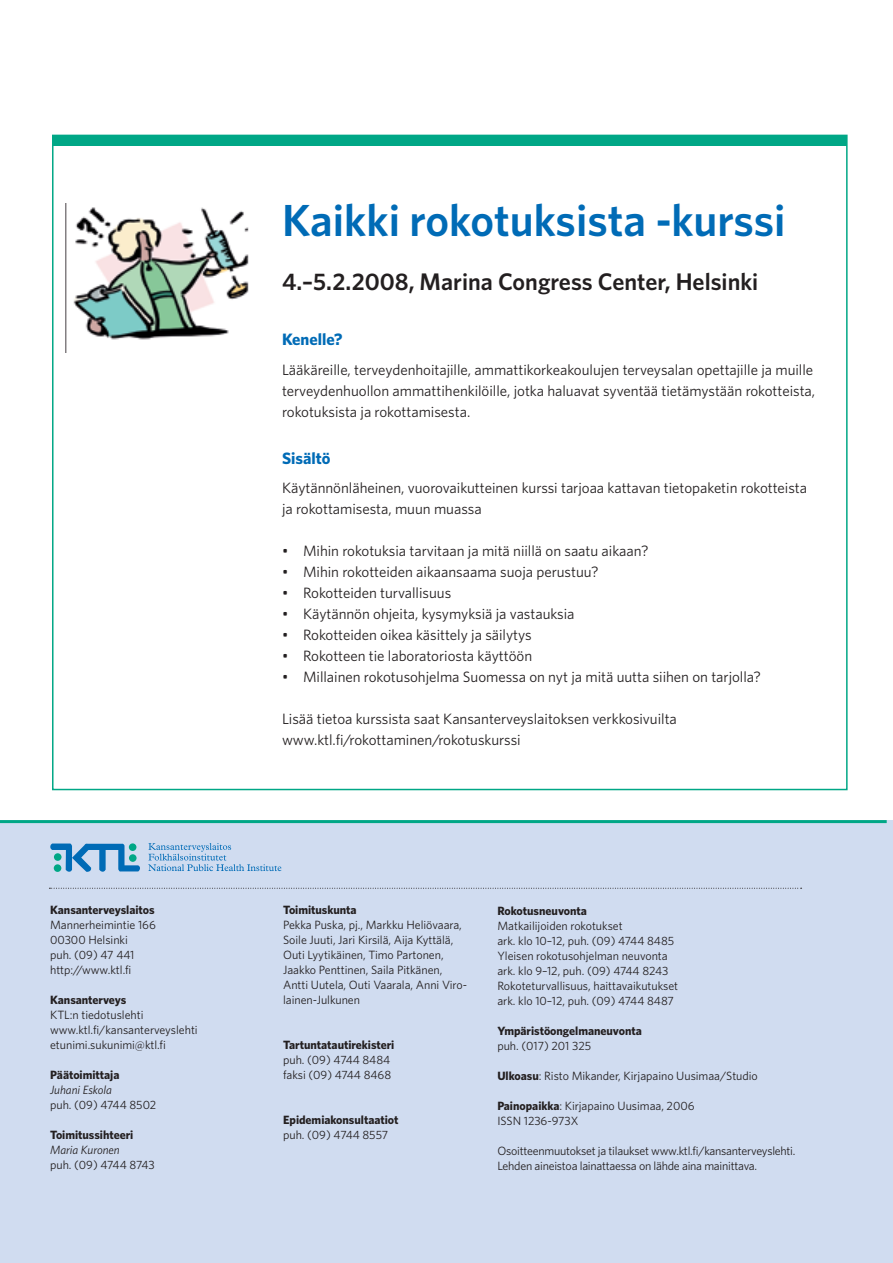
<style>
.page{position:relative;width:893px;height:1263px;background:#fff}
.page>*{position:absolute;margin:0;border:0;box-sizing:border-box;transform-origin:0 0}
.t1{font:600 45px "Whitney";color:#006bb6}
.t2{font:600 24px "Whitney";color:#231f20}
.t3{font:700 16.5px "Whitney";color:#006bb6}
.t4{font:15px/21px "Whitney";letter-spacing:-.005em;color:#231f20}
.t5{font:12px/15px "Whitney";letter-spacing:-.005em;color:#231f20}
.t6{font:700 12px "Whitney";letter-spacing:-.005em;color:#231f20}
.t7{font:italic 12px "Whitney";letter-spacing:-.005em;color:#231f20}
.s1{font-weight:700}
</style>
<div class="page">
<div style="left:0;top:820px;width:893px;height:443px;background:#d0dcf0"></div>
<svg style="left:148px;top:843px;width:133px;height:28px"></svg>
<svg style="left:50px;top:843px;width:90px;height:29px"></svg>
<div style="left:54px;top:853px;width:8px;height:8px;background:#00a786;border-radius:50%"></div>
<div style="left:54px;top:864px;width:7px;height:8px;background:#00a786;border-radius:50%"></div>
<div style="left:129px;top:843px;width:7px;height:8px;background:#00a786;border-radius:50%"></div>
<div style="left:129px;top:854px;width:8px;height:8px;background:#00a786;border-radius:50%"></div>
<hr style="left:0;top:820px;width:887px;height:3px;background:#00a786">
<svg style="left:49px;top:888px;width:753px;height:1px"></svg>
<div style="left:53px;top:135px;width:794px;height:11px;background:#00a786"></div>
<img style="left:65px;top:204px;width:184px;height:148px">
<p class="t6" style="left:50px;top:902px;width:106px">Kansanterveyslaitos</p>
<p class="t5" style="left:50px;top:917px;width:107px">Mannerheimintie 166<br>00300 Helsinki<br>puh. (09) 47 441 http://www.ktl.fi</p>
<p class="t6" style="left:50px;top:992px;width:78px">Kansanterveys</p>
<p class="t5" style="left:50px;top:1007px;width:149px">KTL:n tiedotuslehti www.ktl.fi/kansanterveyslehti etunimi.sukunimi@ktl.fi</p>
<p class="t6" style="left:50px;top:1067px;width:71px">Päätoimittaja</p>
<p class="t7" style="left:50px;top:1082px;width:63px">Juhani Eskola</p>
<p class="t5" style="left:50px;top:1097px;width:108px">puh. (09) 4744 8502</p>
<p class="t6" style="left:50px;top:1127px;width:85px">Toimitussihteeri</p>
<p class="t7" style="left:50px;top:1142px;width:71px">Maria Kuronen</p>
<p class="t5" style="left:50px;top:1157px;width:106px">puh. (09) 4744 8743</p>
<h1 class="t1" style="left:282px;top:193px;width:505px">Kaikki rokotuksista -kurssi</h1>
<h2 class="t2" style="left:282px;top:267px;width:478px">4.–5.2.2008, Marina Congress Center, Helsinki</h2>
<h3 class="t3" style="left:282px;top:329px;width:62px">Kenelle?</h3>
<p class="t4" style="left:282px;top:359px;width:535px">Lääkäreille, terveydenhoitajille, ammattikorkeakoulujen terveysalan opettajille ja muille terveydenhuollon ammattihenkilöille, jotka haluavat syventää tietämystään rokotteista, rokotuksista ja rokottamisesta.</p>
<h3 class="t3" style="left:282px;top:448px;width:50px">Sisältö</h3>
<p class="t4" style="left:282px;top:477px;width:527px">Käytännönläheinen, vuorovaikutteinen kurssi tarjoaa kattavan tietopaketin rokotteista ja rokottamisesta, muun muassa</p>
<p class="t4" style="left:282px;top:540px;width:368px">• Mihin rokotuksia tarvitaan ja mitä niillä on saatu aikaan?</p>
<p class="t4" style="left:282px;top:561px;width:318px">• Mihin rokotteiden aikaansaama suoja perustuu?</p>
<p class="t4" style="left:282px;top:582px;width:171px">• Rokotteiden turvallisuus</p>
<p class="t4" style="left:282px;top:603px;width:294px">• Käytännön ohjeita, kysymyksiä ja vastauksia</p>
<p class="t4" style="left:282px;top:624px;width:251px">• Rokotteiden oikea käsittely ja säilytys</p>
<p class="t4" style="left:282px;top:645px;width:252px">• Rokotteen tie laboratoriosta käyttöön</p>
<p class="t4" style="left:282px;top:666px;width:481px">• Millainen rokotusohjelma Suomessa on nyt ja mitä uutta siihen on tarjolla?</p>
<p class="t4" style="left:282px;top:708px;width:396px">Lisää tietoa kurssista saat Kansanterveyslaitoksen verkkosivuilta www.ktl.fi/rokottaminen/rokotuskurssi</p>
<p class="t6" style="left:283px;top:903px;width:75px">Toimituskunta</p>
<p class="t5" style="left:283px;top:917px;width:185px">Pekka Puska, pj., Markku Heliövaara, Soile Juuti, Jari Kirsilä, Aija Kyttälä, Outi Lyytikäinen, Timo Partonen, Jaakko Penttinen, Saila Pitkänen, Antti Uutela, Outi Vaarala, Anni Viro&shy;lainen-Julkunen</p>
<p class="t6" style="left:283px;top:1038px;width:113px">Tartuntatautirekisteri</p>
<p class="t5" style="left:283px;top:1052px;width:110px">puh. (09) 4744 8484 faksi (09) 4744 8468</p>
<p class="t6" style="left:283px;top:1113px;width:117px">Epidemiakonsultaatiot</p>
<p class="t5" style="left:283px;top:1127px;width:107px">puh. (09) 4744 8557</p>
<p class="t6" style="left:497px;top:904px;width:91px">Rokotusneuvonta</p>
<p class="t5" style="left:497px;top:918px;width:182px">Matkailijoiden rokotukset<br>ark. klo 10–12, puh. (09) 4744 8485<br>Yleisen rokotusohjelman neuvonta ark. klo 9–12, puh. (09) 4744 8243<br>Rokoteturvallisuus, haittavaikutukset ark. klo 10–12, puh. (09) 4744 8487</p>
<p class="t6" style="left:497px;top:1024px;width:146px">Ympäristöongelmaneuvonta</p>
<p class="t5" style="left:497px;top:1038px;width:95px">puh. (017) 201 325</p>
<p class="t5" style="left:497px;top:1068px;width:262px"><span class="s1">Ulkoasu</span>: Risto Mikander, Kirjapaino Uusimaa/Studio</p>
<p class="t5" style="left:497px;top:1098px;width:199px"><span class="s1">Painopaikka</span>: Kirjapaino Uusimaa, 2006<br>ISSN 1236-973X</p>
<p class="t5" style="left:497px;top:1143px;width:300px">Osoitteenmuutokset ja tilaukset www.ktl.fi/kansanterveyslehti.<br>Lehden aineistoa lainattaessa on lähde aina mainittava.</p>
</div>
